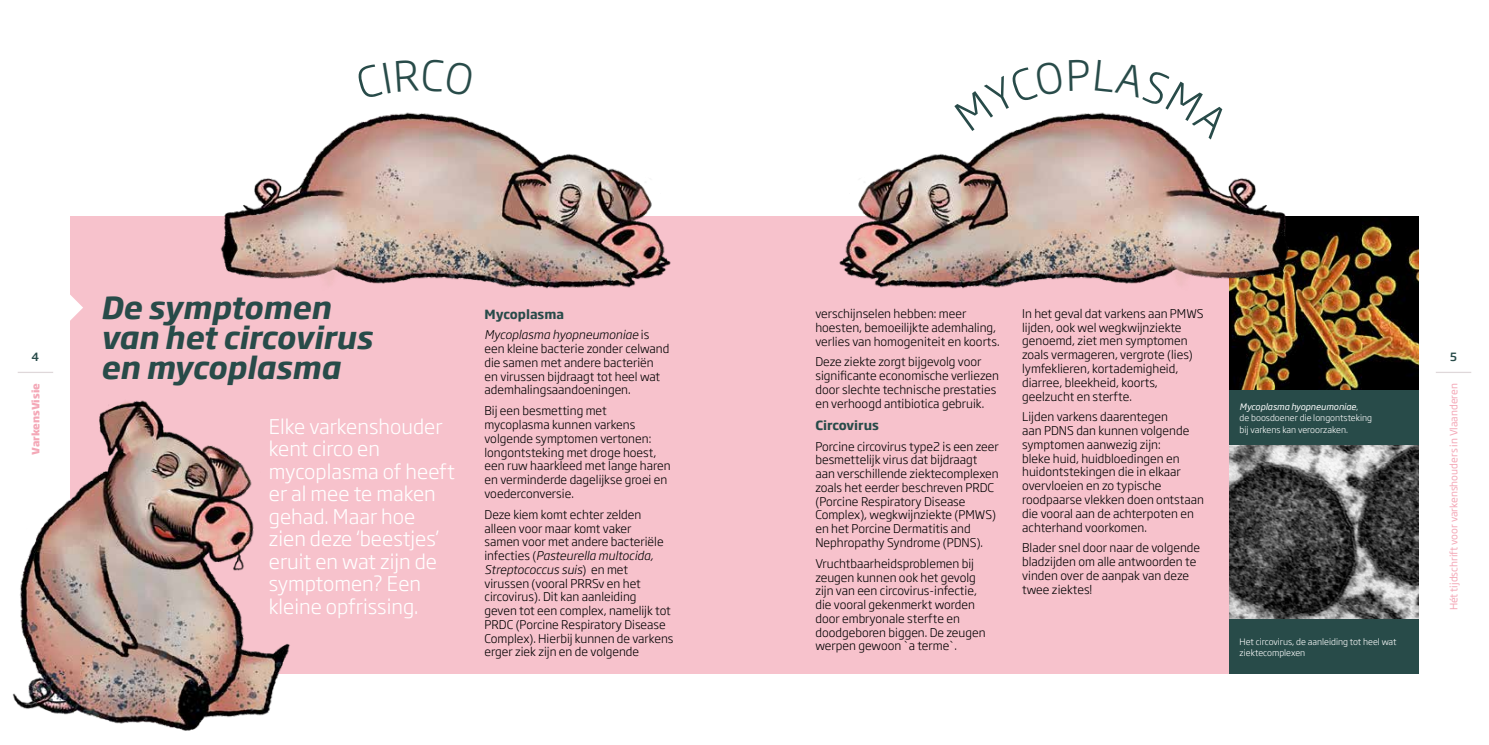
<style>
.page{position:relative;width:1489px;height:745px;background:#fff}
.page>*{position:absolute;margin:0;border:0;box-sizing:border-box;transform-origin:0 0}
.t1{font:italic 700 30px/30px "Soho Gothic Pro";color:#284b49}
.t2{font:300 20px/22.5px "Soho Gothic Pro";color:#fff}
.t3{font:700 12.5px "Soho Gothic Pro";color:#284b49}
.t4{font:300 11.88px/13.8px "Soho Gothic Pro";color:#000}
.t5{font:500 11.25px "Soho Gothic Pro";color:#284b49}
.t6{font:10px "Soho Gothic Pro";color:#f4a8b7}
.t7{font:800 10px "Soho Gothic Pro";color:#f4a8b7}
.t8{font:300 8.75px/11.2px "Soho Gothic Pro";color:#fff}
.s1{font-style:italic}
.s2{font-weight:400;font-style:italic}
</style>
<div class="page">
<img style="left:1228px;top:216px;width:189px;height:174px">
<div style="left:71px;top:216px;width:1157px;height:457px;background:#f7c2cc"></div>
<svg style="left:70px;top:282px;width:13px;height:70px"></svg>
<img style="left:220px;top:112px;width:451px;height:177px">
<img style="left:839px;top:115px;width:453px;height:202px">
<img style="left:1228px;top:445px;width:189px;height:174px">
<div style="left:1228px;top:619px;width:189px;height:54px;background:#284b49"></div>
<div style="left:1228px;top:390px;width:189px;height:55px;background:#284b49"></div>
<img style="left:12px;top:352px;width:399px;height:379px">
<hr style="left:18px;top:371px;width:35px;height:2px;background:#dfd8da">
<hr style="left:1435px;top:371px;width:35px;height:2px;background:#dfd8da">
<svg style="left:954px;top:115px;width:109px;height:16px"></svg>
<svg style="left:1069px;top:112px;width:161px;height:27px"></svg>
<h1 class="t1" style="left:100px;top:290px;width:273px">De symptomen van het circovirus en mycoplasma</h1>
<p class="t4" style="left:1022px;top:306px;width:183px">In het geval dat varkens aan PMWS lijden, ook wel wegkwijnziekte genoemd, ziet men symptomen zoals vermageren, vergrote (lies) lymfeklieren, kortademigheid, diarree, bleekheid, koorts, geelzucht en sterfte.</p>
<p class="t4" style="left:1022px;top:409px;width:183px">Lijden varkens daarentegen<br>aan PDNS dan kunnen volgende symptomen aanwezig zijn:<br>bleke huid, huidbloedingen en huidontstekingen die in elkaar overvloeien en zo typische roodpaarse vlekken doen ontstaan die vooral aan de achterpoten en achterhand voorkomen.</p>
<p class="t4" style="left:1022px;top:540px;width:179px">Blader snel door naar de volgende bladzijden om alle antwoorden te vinden over de aanpak van deze twee ziektes!</p>
<p class="t4" style="left:815px;top:306px;width:186px">verschijnselen hebben: meer hoesten, bemoeilijkte ademhaling, verlies van homogeniteit en koorts.</p>
<p class="t4" style="left:815px;top:354px;width:185px">Deze ziekte zorgt bijgevolg voor significante economische verliezen door slechte technische prestaties en verhoogd antibiotica gebruik.</p>
<p class="t3" style="left:815px;top:415px;width:65px">Circovirus</p>
<p class="t4" style="left:815px;top:438px;width:185px">Porcine circovirus type2 is een zeer besmettelijk virus dat bijdraagt aan verschillende ziektecomplexen zoals het eerder beschreven PRDC (Porcine Respiratory Disease Complex), wegkwijnziekte (PMWS) en het Porcine Dermatitis and Nephropathy Syndrome (PDNS).</p>
<p class="t4" style="left:815px;top:555px;width:172px">Vruchtbaarheidsproblemen bij zeugen kunnen ook het gevolg zijn van een circovirus-infectie, die vooral gekenmerkt worden door embryonale sterfte en doodgeboren biggen. De zeugen werpen gewoon `a terme`.</p>
<p class="t3" style="left:484px;top:304px;width:81px">Mycoplasma</p>
<p class="t4" style="left:484px;top:327px;width:186px"><span class="s1">Mycoplasma hyopneumoniae</span> is een kleine bacterie zonder celwand die samen met andere bacteriën en virussen bijdraagt tot heel wat ademhalingsaandoeningen.</p>
<p class="t4" style="left:484px;top:403px;width:187px">Bij een besmetting met mycoplasma kunnen varkens volgende symptomen vertonen: longontsteking met droge hoest, een ruw haarkleed met lange haren en verminderde dagelijkse groei en voederconversie.</p>
<p class="t4" style="left:484px;top:506px;width:190px">Deze kiem komt echter zelden alleen voor maar komt vaker<br>samen voor met andere bacteriële infecties (<span class="s1">Pasteurella multocida,<br>Streptococcus suis</span>) en met virussen (vooral PRRSv en het circovirus). Dit kan aanleiding<br>geven tot een complex, namelijk tot<br>PRDC (Porcine Respiratory Disease<br>Complex). Hierbij kunnen de varkens erger ziek zijn en de volgende</p>
<p class="t5" style="left:32px;top:348px;width:9px">4</p>
<p class="t5" style="left:1449px;top:348px;width:8px">5</p>
<p class="t7" style="left:28px;top:454px;width:73px;rotate:-90deg">VarkensVisie</p>
<p class="t6" style="left:1445px;top:610px;width:229px;rotate:-90deg">Hét tijdschrift voor varkenshouders in Vlaanderen</p>
<p class="t8" style="left:1239px;top:400px;width:134px"><span class="s2">Mycoplasma hyopneumoniae</span>,<br>de boosdoener die longontsteking</p>
<h2 class="t2" style="left:269px;top:413px;width:175px">Elke varkenshouder</h2>
<p class="t8" style="left:1239px;top:423px;width:110px">bij varkens kan veroorzaken.</p>
<h2 class="t2" style="left:269px;top:436px;width:187px">kent circo en mycoplasma of heeft er al mee te maken gehad. Maar hoe zien deze ‘beestjes’ eruit en wat zijn de symptomen? Een kleine opfrissing.</h2>
<p class="t8" style="left:1239px;top:634px;width:158px">Het circovirus, de aanleiding tot heel wat ziektecomplexen</p>
</div>
